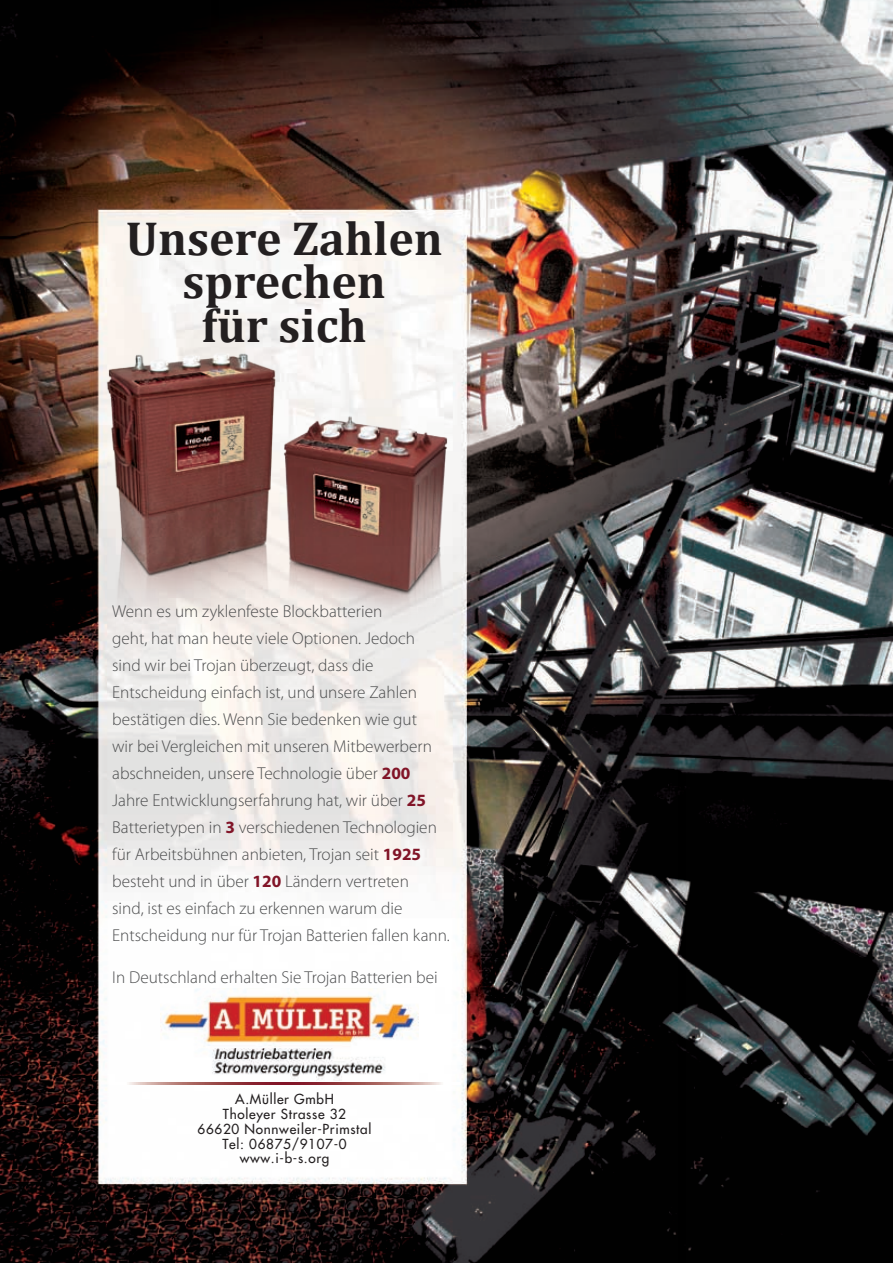
<style>
.page{position:relative;width:893px;height:1263px;background:#fff}
.page>*{position:absolute;margin:0;border:0;box-sizing:border-box;transform-origin:0 0}
.t1{font:700 48px/43.5px "Cambria";color:#231f20;text-align:center}
.t2{font:300 17.25px/27px "Myriad Pro";color:#4b4c4d}
.t3{font:13.5px/14.9px "Futura";letter-spacing:.05em;color:#231f20;text-align:center}
.s1{font-weight:700;color:#811427}
</style>
<div class="page">
<img style="left:0;top:0;width:893px;height:1263px">
<svg style="left:109px;top:1082px;width:351px;height:2px"></svg>
<img style="left:160px;top:988px;width:258px;height:93px">
<img style="left:97px;top:347px;width:375px;height:293px">
<h1 class="t1" style="left:126px;top:215px;width:319px">Unsere Zahlen sprechen<br>für sich</h1>
<p class="t2" style="left:112px;top:598px;width:339px">Wenn es um zyklenfeste Blockbatterien<br>geht, hat man heute viele Optionen. Jedoch<br>sind wir bei Trojan überzeugt, dass die Entscheidung einfach ist, und unsere Zahlen bestätigen dies. Wenn Sie bedenken wie gut<br>wir bei Vergleichen mit unseren Mitbewerbern abschneiden, unsere Technologie über <span class="s1">200<br></span>Jahre Entwicklungserfahrung hat, wir über <span class="s1">25<br></span>Batterietypen in <span class="s1">3</span> verschiedenen Technologien für Arbeitsbühnen anbieten, Trojan seit <span class="s1">1925 </span>besteht und in über <span class="s1">120</span> Ländern vertreten<br>sind, ist es einfach zu erkennen warum die Entscheidung nur für Trojan Batterien fallen kann.</p>
<p class="t2" style="left:112px;top:964px;width:327px">In Deutschland erhalten Sie Trojan Batterien bei</p>
<p class="t3" style="left:198px;top:1091px;width:175px">A.Müller GmbH<br>Tholeyer Strasse 32<br>66620 Nonnweiler-Primstal<br>Tel: 06875/9107-0 www.i-b-s.org</p>
</div>
